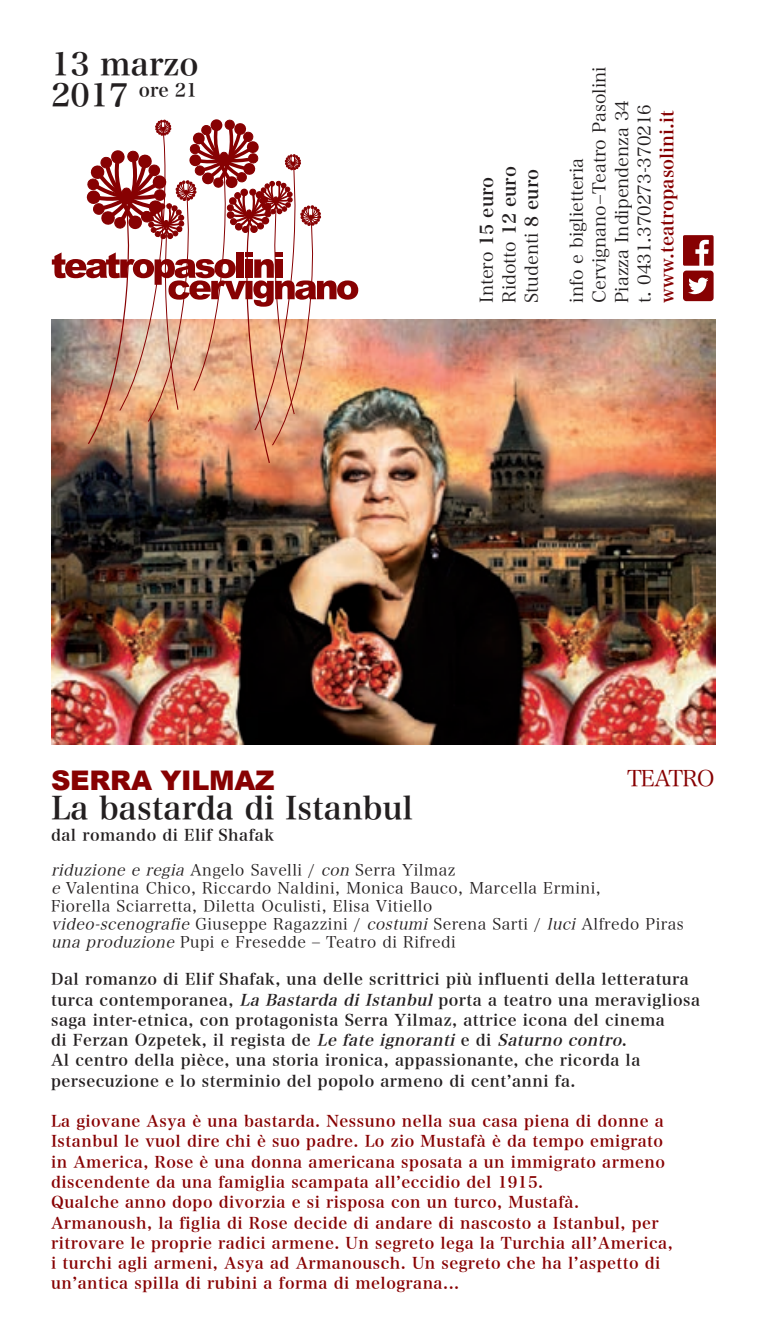
<style>
.page{position:relative;width:766px;height:1340px;background:#fff}
.page>*{position:absolute;margin:0;border:0;box-sizing:border-box;transform-origin:0 0}
.t1{font:31.5px "Hira Min Pro W6";color:#231f20}
.t2{font:900 27px "Arial";letter-spacing:-.01em;color:#870102}
.t3{font:22.5px "Hira Min Pro W3";letter-spacing:-.04em;color:#870102}
.t4{font:18.45px "Hira Min Pro W6";color:#231f20}
.t5{font:18px/22.5px "Hira Min Pro N W3";color:#231f20}
.t6{font:18px "Hira Min Pro N W6";color:#870102}
.t7{font:15.75px/20.2px "Hira Min Pro W6";letter-spacing:.03em;color:#870102}
.t8{font:15.75px/20.2px "Hira Min Pro W6";letter-spacing:.03em;color:#231f20}
.t9{font:15.75px/18px "Hira Min Pro W3";letter-spacing:.03em;color:#231f20}
.s1{font-size:31.5px}
.s2{font-family:"Hira Min Pro N W6"}
.s3{font-style:italic}
</style>
<div class="page">
<img style="left:52px;top:319px;width:663px;height:425px">
<img style="left:52px;top:119px;width:306px;height:345px">
<svg style="left:683px;top:235px;width:30px;height:31px"></svg>
<div style="left:682px;top:270px;width:31px;height:31px;background:#870102;border-radius:3px"></div>
<svg style="left:688px;top:277px;width:20px;height:17px"></svg>
<h1 class="t1" style="left:51px;top:36px;width:149px">13 marzo</h1>
<p class="t4" style="left:51px;top:73px;width:148px"><span class="s1">2017</span> ore 21</p>
<p class="t5" style="left:474px;top:303px;width:138px;rotate:-90deg">Intero <span class="s2">15 euro<br></span>Ridotto <span class="s2">12 euro<br></span>Studenti <span class="s2">8 euro</span></p>
<p class="t5" style="left:564px;top:303px;width:237px;rotate:-90deg">info e biglietteria<br>Cervignano–Teatro Pasolini<br>Piazza Indipendenza 34<br>t. 0431.370273-370216</p>
<p class="t6" style="left:651px;top:303px;width:194px;rotate:-90deg">www.teatropasolini.it</p>
<h3 class="t3" style="left:626px;top:759px;width:87px">TEATRO</h3>
<h2 class="t2" style="left:51px;top:760px;width:150px">SERRA YILMAZ</h2>
<h1 class="t1" style="left:51px;top:780px;width:363px">La bastarda di Istanbul</h1>
<p class="t8" style="left:51px;top:823px;width:224px">dal romando di Elif Shafak</p>
<p class="t9" style="left:51px;top:859px;width:634px"><span class="s3">riduzione e regia</span> Angelo Savelli / <span class="s3">con</span> Serra Yilmaz<br><span class="s3">e</span> Valentina Chico, Riccardo Naldini, Monica Bauco, Marcella Ermini,<br>Fiorella Sciarretta, Diletta Oculisti, Elisa Vitiello<br><span class="s3">video-scenografie</span> Giuseppe Ragazzini / <span class="s3">costumi</span> Serena Sarti / <span class="s3">luci</span> Alfredo Piras <span class="s3">una produzione</span> Pupi e Fresedde – Teatro di Rifredi</p>
<p class="t8" style="left:51px;top:968px;width:650px">Dal romanzo di Elif Shafak, una delle scrittrici più influenti della letteratura turca contemporanea, <span class="s3">La Bastarda diIstanbul</span>porta a teatro una meravigliosa saga inter-etnica, con protagonista Serra Yilmaz, attrice icona del cinema<br>d i F e r z a n O z p e t e k , i l r e g i s t a d e <span class="s3">Le fate ignoranti</span>e d i <span class="s3">Saturno contro</span>.<br>Al centro della pièce, una storia ironica, appassionante, che ricorda la persecuzione e lo sterminio del popolo armeno di cent’anni fa.</p>
<p class="t7" style="left:51px;top:1109px;width:623px">La giovane Asya è una bastarda. Nessuno nella sua casa piena di donne a Istanbul le vuol dire chi è suo padre. Lo zio Mustafà è da tempo emigrato in America, Rose è una donna americana sposata a un immigrato armeno discendente da una famiglia scampata all’eccidio del 1915.<br>Qualche anno dopo divorzia e si risposa con un turco, Mustafà.<br>Armanoush, la figlia di Rose decide di andare di nascosto a Istanbul, per ritrovare le proprie radici armene. Un segreto lega la Turchia all’America, i turchi agli armeni, Asya ad Armanousch. Un segreto che ha l’aspetto di un’antica spilla di rubini a forma di melograna...</p>
</div>
